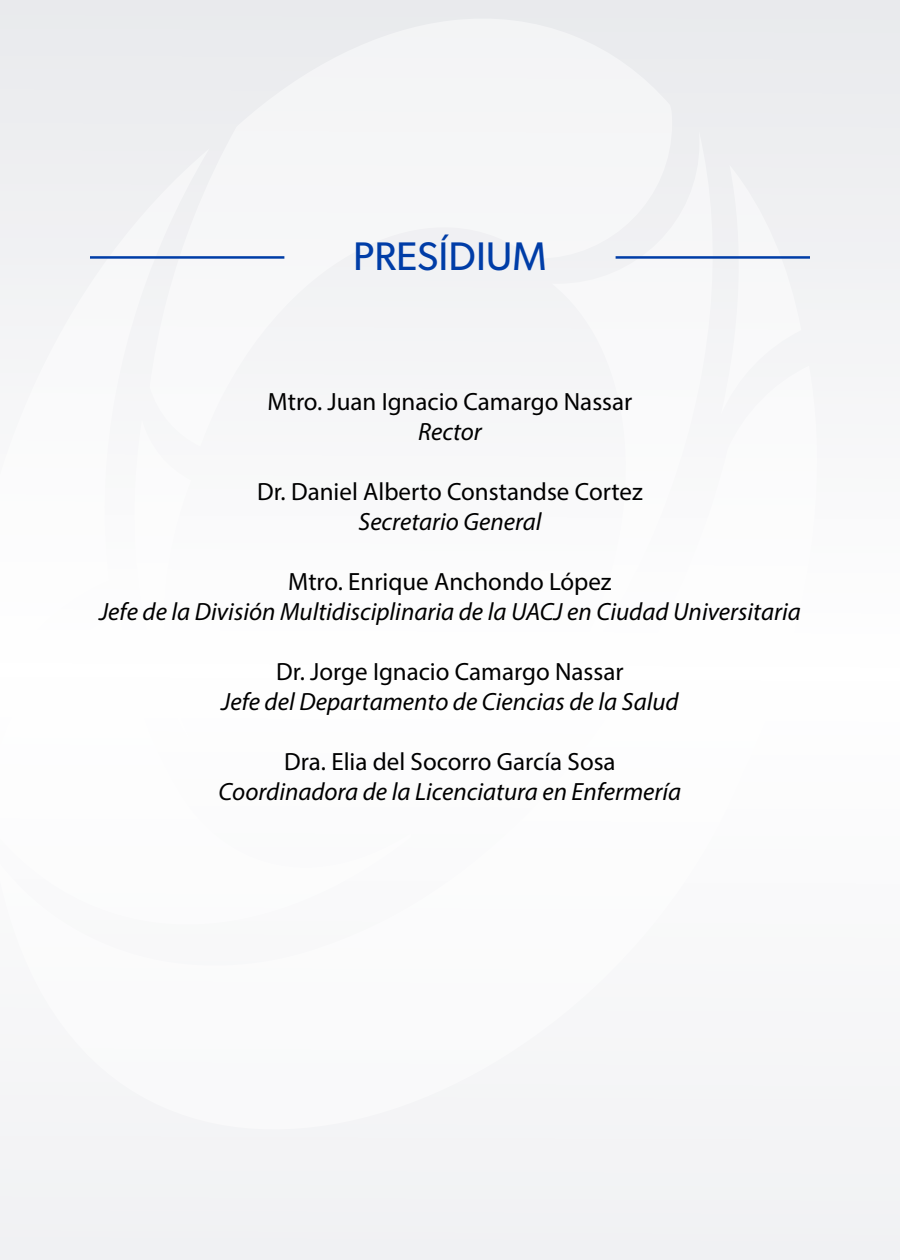
<style>
.page{position:relative;width:900px;height:1260px;background:#f6f6f8}
.page>*{position:absolute;margin:0;border:0;box-sizing:border-box;transform-origin:0 0}
.t1{font:40px "Gibson";color:#003da7}
.t2{font:italic 25px "Myriad Pro";color:#000}
.t3{font:25px "Myriad Pro";color:#000}
</style>
<div class="page">
<hr style="left:616px;top:256px;width:194px;height:3px;background:#003da7">
<hr style="left:90px;top:256px;width:194px;height:3px;background:#003da7">
<h1 class="t1" style="left:353px;top:232px;width:195px">PRESÍDIUM</h1>
<p class="t3" style="left:268px;top:386px;width:366px">Mtro. Juan Ignacio Camargo Nassar</p>
<p class="t2" style="left:418px;top:416px;width:65px">Rector</p>
<p class="t3" style="left:257px;top:476px;width:387px">Dr. Daniel Alberto Constandse Cortez</p>
<p class="t2" style="left:358px;top:506px;width:185px">Secretario General</p>
<p class="t3" style="left:288px;top:566px;width:325px">Mtro. Enrique Anchondo López</p>
<p class="t2" style="left:99px;top:596px;width:703px">Jefe de la División Multidisciplinaria de la UACJ en Ciudad Universitaria</p>
<p class="t3" style="left:276px;top:656px;width:349px">Dr. Jorge Ignacio Camargo Nassar</p>
<p class="t2" style="left:221px;top:686px;width:459px">Jefe del Departamento de Ciencias de la Salud</p>
<p class="t3" style="left:284px;top:746px;width:333px">Dra. Elia del Socorro García Sosa</p>
<p class="t2" style="left:219px;top:776px;width:464px">Coordinadora de la Licenciatura en Enfermería</p>
</div>
